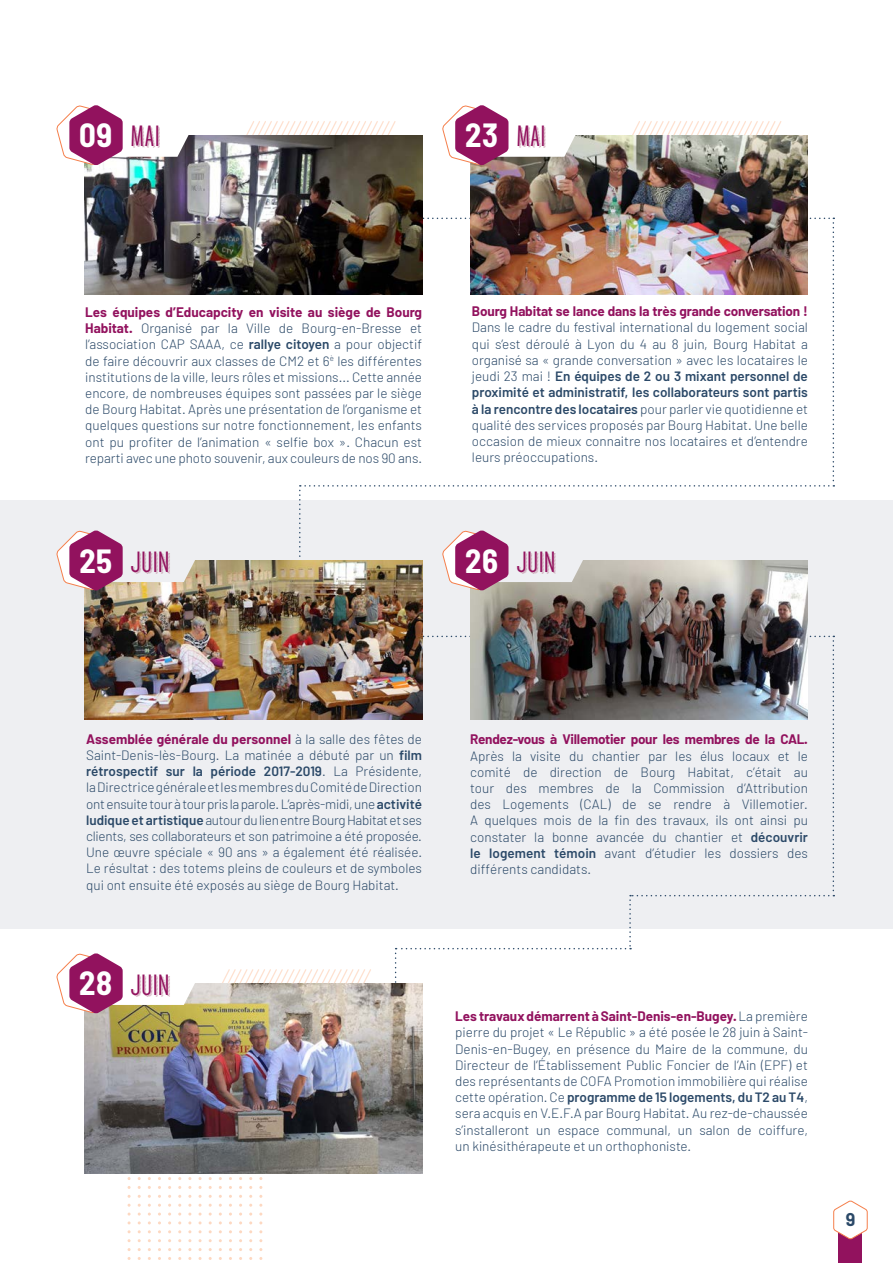
<style>
.page{position:relative;width:893px;height:1263px;background:#fff}
.page>*{position:absolute;margin:0;border:0;box-sizing:border-box;transform-origin:0 0}
.t1{font:700 36.6px "Canter";color:#92125e}
.t2{font:700 semi-condensed 32.7px "Barlow";letter-spacing:.02em;color:#fff}
.t3{font:700 18px "Barlow";color:#2b4968}
.t4{font:300 13.5px/16.2px "Barlow";color:#2b4968;text-align:justify}
.s1{font-weight:700;color:#92125e}
.s2{font-weight:600}
</style>
<div class="page">
<div style="left:838px;top:1225px;width:24px;height:38px;background:#92125e"></div>
<svg style="left:833px;top:1200px;width:35px;height:40px"></svg>
<svg style="left:246px;top:121px;width:150px;height:14px"></svg>
<svg style="left:632px;top:121px;width:150px;height:14px"></svg>
<div style="left:1px;top:500px;width:892px;height:429px;background:#eeeff2"></div>
<svg style="left:128px;top:1204px;width:3px;height:11px"></svg>
<svg style="left:138px;top:1204px;width:3px;height:11px"></svg>
<svg style="left:148px;top:1204px;width:3px;height:11px"></svg>
<svg style="left:158px;top:1204px;width:3px;height:11px"></svg>
<svg style="left:168px;top:1204px;width:3px;height:11px"></svg>
<svg style="left:178px;top:1204px;width:3px;height:11px"></svg>
<svg style="left:188px;top:1204px;width:3px;height:11px"></svg>
<svg style="left:199px;top:1204px;width:3px;height:11px"></svg>
<svg style="left:209px;top:1204px;width:3px;height:11px"></svg>
<svg style="left:219px;top:1204px;width:3px;height:11px"></svg>
<svg style="left:229px;top:1204px;width:3px;height:11px"></svg>
<svg style="left:239px;top:1204px;width:3px;height:11px"></svg>
<svg style="left:249px;top:1204px;width:3px;height:11px"></svg>
<svg style="left:259px;top:1204px;width:3px;height:11px"></svg>
<img style="left:84px;top:135px;width:338px;height:159px">
<img style="left:84px;top:561px;width:128px;height:158px">
<img style="left:84px;top:983px;width:338px;height:191px">
<img style="left:470px;top:135px;width:338px;height:83px">
<svg style="left:56px;top:105px;width:138px;height:60px"></svg>
<svg style="left:57px;top:530px;width:144px;height:61px"></svg>
<svg style="left:56px;top:953px;width:145px;height:60px"></svg>
<svg style="left:442px;top:105px;width:139px;height:60px"></svg>
<img style="left:212px;top:218px;width:622px;height:801px">
<p class="t2" style="left:79px;top:112px;width:35px">09</p>
<p class="t1" style="left:131px;top:116px;width:31px">mai</p>
<p class="t2" style="left:465px;top:112px;width:34px">23</p>
<p class="t1" style="left:516px;top:116px;width:31px">mai</p>
<p class="t4" style="left:85px;top:304px;width:338px"><span class="s1">Les équipes d’Educapcity en visite au siège de Bourg Habitat.</span> Organisé par la Ville de Bourg-en-Bresse et l’association CAP SAAA, ce <span class="s2">rallye citoyen</span> a pour objectif de faire découvrir aux classes de CM2 et 6<sup>è</sup> les différentes institutions de la ville, leurs rôles et missions... Cette année encore, de nombreuses équipes sont passées par le siège de Bourg Habitat. Après une présentation de l’organisme et quelques questions sur notre fonctionnement, les enfants ont pu profiter de l’animation « selfie box ». Chacun est reparti avec une photo souvenir, aux couleurs de nos 90 ans.</p>
<p class="t4" style="left:472px;top:303px;width:337px"><span class="s1">Bourg Habitat se lance dans la très grande conversation !<br></span>Dans le cadre du festival international du logement social qui s’est déroulé à Lyon du 4 au 8 juin, Bourg Habitat a organisé sa « grande conversation » avec les locataires le jeudi 23 mai ! <span class="s2">En équipes de 2 ou 3 mixant personnel de proximité et administratif, les collaborateurs sont partis à la rencontre des locataires</span> pour parler vie quotidienne et qualité des services proposés par Bourg Habitat. Une belle occasion de mieux connaitre nos locataires et d’entendre leurs préoccupations.</p>
<p class="t2" style="left:79px;top:537px;width:34px">25</p>
<p class="t1" style="left:131px;top:541px;width:41px">juin</p>
<p class="t2" style="left:465px;top:537px;width:34px">26</p>
<p class="t1" style="left:516px;top:541px;width:41px">juin</p>
<p class="t4" style="left:86px;top:730px;width:337px"><span class="s1">Assemblée générale du personnel</span> à la salle des fêtes de Saint-Denis-lès-Bourg. La matinée a débuté par un <span class="s2">film rétrospectif sur la période 2017-2019</span>. La Présidente, la Directrice générale et les membres du Comité de Direction ont ensuite tour à tour pris la parole. L’après-midi, une <span class="s2">activité ludique et artistique</span> autour du lien entre Bourg Habitat et ses clients, ses collaborateurs et son patrimoine a été proposée.<br>Une œuvre spéciale « 90 ans » a également été réalisée.<br>Le résultat : des totems pleins de couleurs et de symboles qui ont ensuite été exposés au siège de Bourg Habitat.</p>
<p class="t4" style="left:470px;top:731px;width:339px"><span class="s1">Rendez-vous à Villemotier pour les membres de la CAL.<br></span>Après la visite du chantier par les élus locaux et le comité de direction de Bourg Habitat, c’était au tour des membres de la Commission d’Attribution des Logements (CAL) de se rendre à Villemotier.<br>A quelques mois de la fin des travaux, ils ont ainsi pu constater la bonne avancée du chantier et <span class="s2">découvrir le logement témoin</span> avant d’étudier les dossiers des différents candidats.</p>
<p class="t2" style="left:79px;top:960px;width:35px">28</p>
<p class="t1" style="left:131px;top:964px;width:41px">juin</p>
<p class="t4" style="left:455px;top:1008px;width:354px"><span class="s1">Les travaux démarrent à Saint-Denis-en-Bugey.</span> La première pierre du projet « Le Républic » a été posée le 28 juin à Saint-Denis-en-Bugey, en présence du Maire de la commune, du Directeur de l’Établissement Public Foncier de l’Ain (EPF) et des représentants de COFA Promotion immobilière qui réalise cette opération. Ce <span class="s2">programme de 15 logements, du T2 au T4</span>, sera acquis en V.E.F.A par Bourg Habitat. Au rez-de-chaussée s’installeront un espace communal, un salon de coiffure, un kinésithérapeute et un orthophoniste.</p>
<p class="t3" style="left:846px;top:1209px;width:11px">9</p>
</div>
